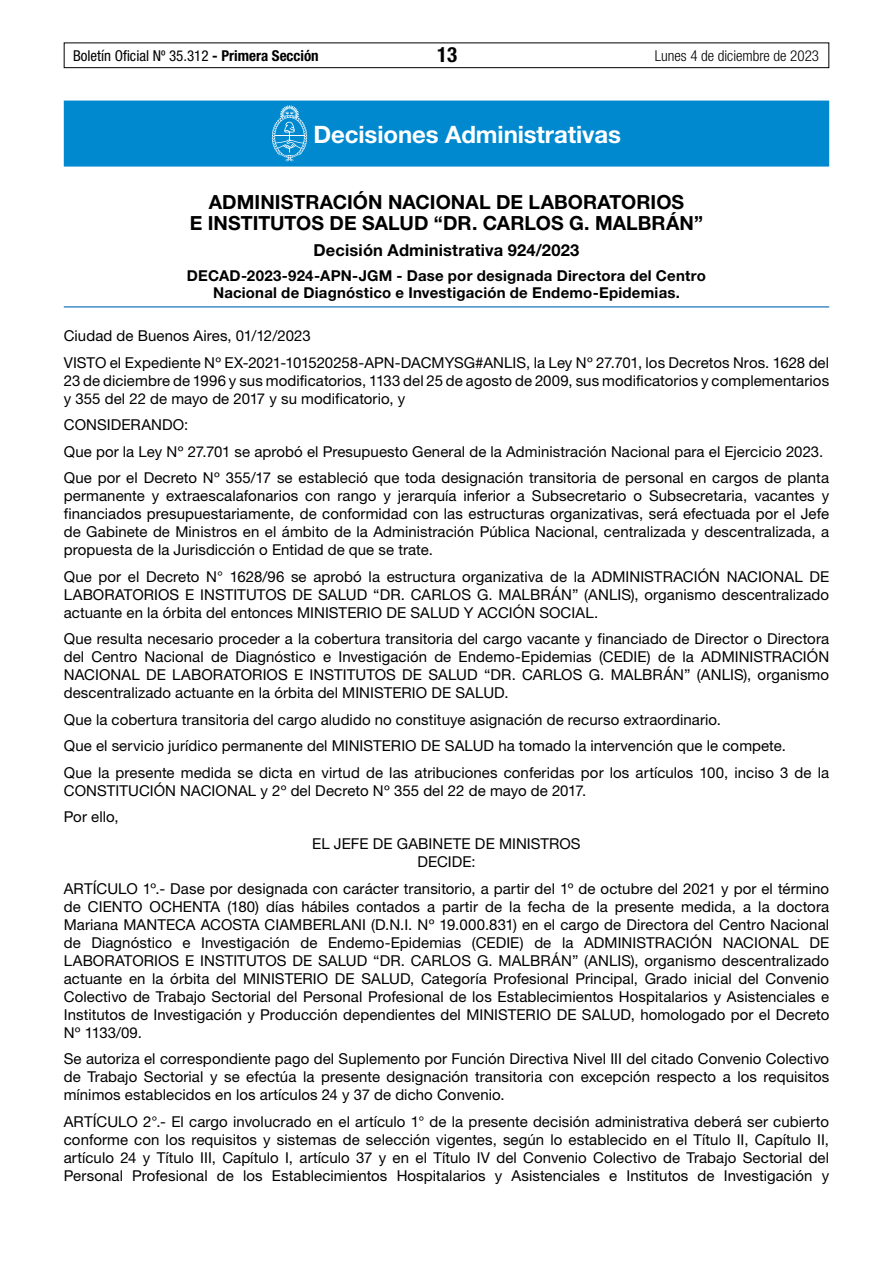
<style>
.page{position:relative;width:893px;height:1263px;background:#fff}
.page>*{position:absolute;margin:0;border:0;box-sizing:border-box;transform-origin:0 0}
.t1{font:700 24px "Helvetica Neue LT Std";letter-spacing:-.005em;color:#fff}
.t2{font:700 condensed 21px "Helvetica Neue LT Std";color:#000}
.t3{font:700 19.5px/21px "Helvetica Neue LT Std";letter-spacing:.005em;color:#000;text-align:center}
.t4{font:700 16.5px "Helvetica Neue LT Std";letter-spacing:.01em;color:#000}
.t5{font:15px/18px "Helvetica Neue LT Std";letter-spacing:.005em;color:#000;text-align:justify}
.t6{font:700 15px/16.5px "Helvetica Neue LT Std";letter-spacing:.015em;color:#000;text-align:center}
.t7{font:condensed 15px "Helvetica Neue LT Std";color:#000}
.t8{font:300 condensed 15px "Helvetica Neue LT Std";color:#000}
.s1{font-weight:700}
</style>
<div class="page">
<div style="left:64px;top:43px;width:765px;height:25px;border:1px solid #000"></div>
<div style="left:64px;top:101px;width:765px;height:66px;background:#0089cf"></div>
<hr style="left:64px;top:306px;width:765px;height:1px;background:#0066b3">
<svg style="left:272px;top:105px;width:35px;height:56px"></svg>
<p class="t7" style="left:73px;top:47px;width:247px">Boletín Oficial Nº 35.312 <span class="s1">- Primera Sección</span></p>
<h2 class="t2" style="left:437px;top:42px;width:22px">13</h2>
<p class="t8" style="left:655px;top:47px;width:166px">Lunes 4 de diciembre de 2023</p>
<h1 class="t1" style="left:314px;top:120px;width:309px">Decisiones Administrativas</h1>
<h3 class="t3" style="left:190px;top:191px;width:515px">ADMINISTRACIÓN NACIONAL DE LABORATORIOS<br>E INSTITUTOS DE SALUD “DR. CARLOS G. MALBRÁN”</h3>
<p class="t4" style="left:313px;top:240px;width:267px">Decisión Administrativa 924/2023</p>
<p class="t6" style="left:187px;top:267px;width:520px">DECAD-2023-924-APN-JGM - Dase por designada Directora del Centro<br>Nacional de Diagnóstico e Investigación de Endemo-Epidemias.</p>
<p class="t5" style="left:64px;top:323px;width:767px;line-height:26.5px">Ciudad de Buenos Aires, 01/12/2023<br>VISTO el Expediente Nº EX-2021-101520258-APN-DACMYSG#ANLIS, la Ley Nº 27.701, los Decretos Nros. 1628 del</p>
<p class="t5" style="left:64px;top:371px;width:767px">23 de diciembre de 1996 y sus modificatorios, 1133 del 25 de agosto de 2009, sus modificatorios y complementarios y 355 del 22 de mayo de 2017 y su modificatorio, y</p>
<p class="t5" style="left:64px;top:412px;width:767px;line-height:26.5px;text-align:left">CONSIDERANDO:<br>Que por la Ley Nº 27.701 se aprobó el Presupuesto General de la Administración Nacional para el Ejercicio 2023.<br>Que por el Decreto Nº 355/17 se estableció que toda designación transitoria de personal en cargos de planta</p>
<p class="t5" style="left:64px;top:487px;width:767px">permanente y extraescalafonarios con rango y jerarquía inferior a Subsecretario o Subsecretaria, vacantes y financiados presupuestariamente, de conformidad con las estructuras organizativas, será efectuada por el Jefe de Gabinete de Ministros en el ámbito de la Administración Pública Nacional, centralizada y descentralizada, a propuesta de la Jurisdicción o Entidad de que se trate.</p>
<p class="t5" style="left:64px;top:567px;width:767px">Que por el Decreto N° 1628/96 se aprobó la estructura organizativa de la ADMINISTRACIÓN NACIONAL DE LABORATORIOS E INSTITUTOS DE SALUD “DR. CARLOS G. MALBRÁN” (ANLIS), organismo descentralizado actuante en la órbita del entonces MINISTERIO DE SALUD Y ACCIÓN SOCIAL.</p>
<p class="t5" style="left:64px;top:630px;width:767px">Que resulta necesario proceder a la cobertura transitoria del cargo vacante y financiado de Director o Directora del Centro Nacional de Diagnóstico e Investigación de Endemo-Epidemias (CEDIE) de la ADMINISTRACIÓN NACIONAL DE LABORATORIOS E INSTITUTOS DE SALUD “DR. CARLOS G. MALBRÁN” (ANLIS), organismo descentralizado actuante en la órbita del MINISTERIO DE SALUD.</p>
<p class="t5" style="left:64px;top:706px;width:767px;line-height:26.5px;text-align:left">Que la cobertura transitoria del cargo aludido no constituye asignación de recurso extraordinario.<br>Que el servicio jurídico permanente del MINISTERIO DE SALUD ha tomado la intervención que le compete.<br>Que la presente medida se dicta en virtud de las atribuciones conferidas por los artículos 100, inciso 3 de la</p>
<p class="t5" style="left:64px;top:781px;width:524px">CONSTITUCIÓN NACIONAL y 2º del Decreto Nº 355 del 22 de mayo de 2017.</p>
<p class="t5" style="left:64px;top:808px;width:56px">Por ello,</p>
<p class="t5" style="left:312px;top:834px;width:270px">EL JEFE DE GABINETE DE MINISTROS</p>
<p class="t5" style="left:64px;top:848px;width:767px;line-height:26.5px;text-align:center">DECIDE:<br>ARTÍCULO 1º.- Dase por designada con carácter transitorio, a partir del 1º de octubre del 2021 y por el término</p>
<p class="t5" style="left:64px;top:897px;width:767px">de CIENTO OCHENTA (180) días hábiles contados a partir de la fecha de la presente medida, a la doctora Mariana MANTECA ACOSTA CIAMBERLANI (D.N.I. Nº 19.000.831) en el cargo de Directora del Centro Nacional de Diagnóstico e Investigación de Endemo-Epidemias (CEDIE) de la ADMINISTRACIÓN NACIONAL DE LABORATORIOS E INSTITUTOS DE SALUD “DR. CARLOS G. MALBRÁN” (ANLIS), organismo descentralizado actuante en la órbita del MINISTERIO DE SALUD, Categoría Profesional Principal, Grado inicial del Convenio Colectivo de Trabajo Sectorial del Personal Profesional de los Establecimientos Hospitalarios y Asistenciales e Institutos de Investigación y Producción dependientes del MINISTERIO DE SALUD, homologado por el Decreto Nº 1133/09.</p>
<p class="t5" style="left:64px;top:1049px;width:767px">Se autoriza el correspondiente pago del Suplemento por Función Directiva Nivel III del citado Convenio Colectivo de Trabajo Sectorial y se efectúa la presente designación transitoria con excepción respecto a los requisitos mínimos establecidos en los artículos 24 y 37 de dicho Convenio.</p>
<p class="t5" style="left:64px;top:1112px;width:767px">ARTÍCULO 2°.- El cargo involucrado en el artículo 1° de la presente decisión administrativa deberá ser cubierto conforme con los requisitos y sistemas de selección vigentes, según lo establecido en el Título II, Capítulo II, artículo 24 y Título III, Capítulo I, artículo 37 y en el Título IV del Convenio Colectivo de Trabajo Sectorial del Personal Profesional de los Establecimientos Hospitalarios y Asistenciales e Institutos de Investigación y</p>
</div>
